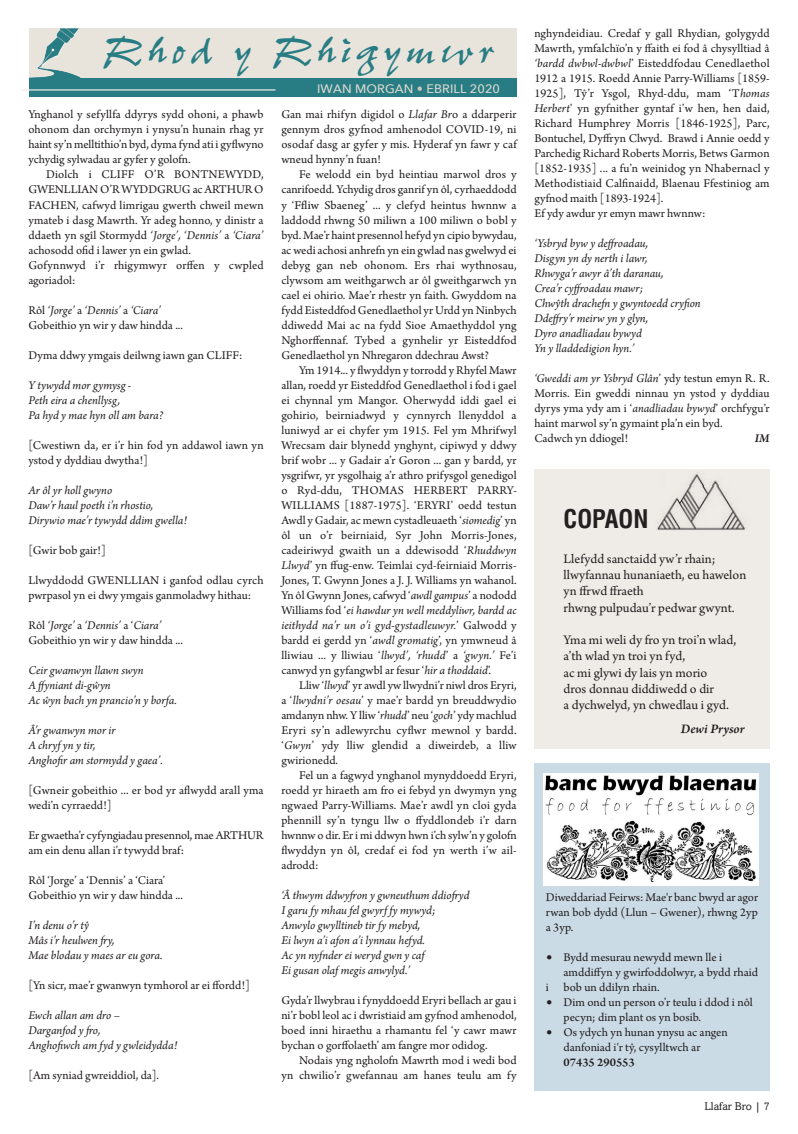
<style>
.page{position:relative;width:798px;height:1134px;background:#fff}
.page>*{position:absolute;margin:0;border:0;box-sizing:border-box;transform-origin:0 0}
.t1{font:45.62px "Pepita";letter-spacing:.08em;color:#287d84;scale:1.1 1}
.t2{font:700 25px "Swiss Cul";color:#231f20}
.t3{font:13.75px/16.2px "Arno Pro";color:#231f20}
.t4{font:italic 600 13.75px "Arno Pro";color:#231f20}
.t5{font:12.5px/15px "Arno Pro";color:#231f20}
.t6{font:italic 12.5px/15px "Arno Pro";letter-spacing:-.005em;color:#231f20}
.t7{font:600 12.5px "Arno Pro";color:#231f20}
.t8{font:italic 600 12.5px "Arno Pro";color:#231f20}
.t9{font:500 12.25px "Avenir Next";letter-spacing:.01em;color:#d9d7cf}
.t10{font:11.25px "Amasis";color:#231f20}
.s1{color:#cac6bb}
.s2{font-style:italic}
.s3{font-family:"Arno Pro Sm Text"}
.s4{font-family:"Lucida Grande"}
</style>
<div class="page">
<div style="left:29px;top:28px;width:487px;height:66px;background:#e8e4dc"></div>
<img style="left:29px;top:28px;width:51px;height:50px">
<div style="left:29px;top:78px;width:487px;height:19px;background:#287d84"></div>
<hr style="left:22px;top:89px;width:253px;height:2px;background:#efebe6">
<div style="left:534px;top:763px;width:235px;height:328px;background:#cbdbe6"></div>
<img style="left:543px;top:774px;width:215px;height:111px">
<div style="left:534px;top:469px;width:235px;height:280px;background:#efebe6"></div>
<img style="left:657px;top:474px;width:88px;height:56px">
<h1 class="t1" style="left:103px;top:20px;width:358px">Rhod y Rhigymwr</h1>
<p class="t9" style="left:317px;top:81px;width:184px">IWAN MORGAN <span class="s1">•</span> EBRILL 2020</p>
<p class="t5" style="left:28px;top:108px;width:237px;text-align:justify">Ynghanol y sefyllfa ddyrys sydd ohoni, a phawb ohonom dan orchymyn i ynysu’n hunain rhag yr haint sy’n melltithio’n byd, dyma fynd ati i gyflwyno ychydig sylwadau ar gyfer y golofn.</p>
<p class="t5" style="left:28px;top:168px;width:237px;text-indent:18px">Diolch i CLIFF O’R BONTNEWYDD, GWENLLIAN O’R WYDDGRUG ac ARTHUR O FACHEN, cafwyd limrigau gwerth chweil mewn ymateb i dasg Mawrth. Yr adeg honno, y dinistr a ddaeth yn sgîl Stormydd <span class="s2">‘Jorge’, ‘Dennis’</span> a <span class="s2">‘Ciara’ </span>achosodd ofid i lawer yn ein gwlad.<br>Gofynnwyd i’r rhigymwyr orffen y cwpled agoriadol:</p>
<p class="t5" style="left:28px;top:303px;width:156px">Rôl <span class="s2">‘Jorge’</span> a <span class="s2">‘Dennis’</span> a <span class="s2">‘Ciara’<br></span>Gobeithio yn wir y daw hindda ...</p>
<p class="t5" style="left:28px;top:348px;width:215px">Dyma ddwy ymgais deilwng iawn gan CLIFF:</p>
<p class="t6" style="left:28px;top:378px;width:136px">y tywydd mor gymysg -<br>Peth eira a chenllysg,<br>Pa hyd y mae hyn oll am bara?</p>
<p class="t5" style="left:28px;top:438px;width:237px">[Cwestiwn da, er i’r hin fod yn addawol iawn yn ystod y dyddiau dwytha!]</p>
<p class="t6" style="left:28px;top:483px;width:160px">ar ôl yr holl gwyno<br>Daw’r haul poeth i’n rhostio,<br>Dirywio mae’r tywydd ddim gwella!</p>
<p class="t5" style="left:28px;top:543px;width:79px">[Gwir bob gair!]</p>
<p class="t5" style="left:28px;top:573px;width:237px">Llwyddodd GWENLLIAN i ganfod odlau cyrch pwrpasol yn ei dwy ymgais ganmoladwy hithau:</p>
<p class="t5" style="left:28px;top:618px;width:156px">Rôl <span class="s2">‘Jorge’</span> a <span class="s2">‘Dennis’</span> a ‘<span class="s2">Ciara’<br></span>Gobeithio yn wir y daw hindda ...</p>
<p class="t6" style="left:28px;top:663px;width:150px">Ceir gwanwyn llawn swyn<br>a ffyniant di-gŵyn<br>ac ŵyn bach yn prancio’n y borfa.</p>
<p class="t6" style="left:28px;top:723px;width:136px">Â’r gwanwyn mor ir<br>a chryfyn ytir,<br>anghofir am stormydd ygaea’.</p>
<p class="t5" style="left:28px;top:783px;width:237px">[Gwneir gobeithio ... er bod yr aflwydd arall yma wedi’n cyrraedd!]</p>
<p class="t5" style="left:28px;top:828px;width:237px">Er gwaetha’r cyfyngiadau presennol, mae ARTHUR am ein denu allan i’r tywydd braf:</p>
<p class="t5" style="left:28px;top:873px;width:156px">Rôl ‘Jorge’ a ‘Dennis’ a ‘Ciara’<br>Gobeithio yn wir y daw hindda ...</p>
<p class="t6" style="left:28px;top:918px;width:135px">i’n denu o’r tŷ<br>Mâs i’r heulwen fry,<br>Mae blodau y maes ar eu gora.</p>
<p class="t5" style="left:28px;top:978px;width:223px">[Yn sicr, mae’r gwanwyn tymhorol ar ei ffordd!]</p>
<p class="t6" style="left:28px;top:1008px;width:150px">ewch allan am dro –<br>Darganfod y fro,<br>anghofiwch am fyd ygwleidydda!</p>
<p class="t5" style="left:28px;top:1068px;width:132px">[Am syniad gwreiddiol, da].</p>
<p class="t5" style="left:281px;top:108px;width:237px;text-align:justify">Gan mai rhifyn digidol o <span class="s2">Llafar Br</span>o a ddarperir gennym dros gyfnod amhenodol COVID-19, ni osodaf dasg ar gyfer y mis. Hyderaf yn fawr y caf wneud hynny’n fuan!</p>
<p class="t5" style="left:281px;top:168px;width:237px;text-align:justify;text-indent:18px">Fe welodd ein byd heintiau marwol dros y canrifoedd. Ychydig dros ganrif yn ôl, cyrhaeddodd y ‘<span class="s3">Ffliw Sbaeneg</span>’ ... y clefyd heintus hwnnw a laddodd rhwng 50 miliwn a 100 miliwn o bobl y byd. Mae’r haint presennol hefyd yn cipio bywydau, ac wedi achosi anhrefn yn ein gwlad nas gwelwyd ei debyg gan neb ohonom. Ers rhai wythnosau, clywsom am weithgarwch ar ôl gweithgarwch yn cael ei ohirio. Mae’r rhestr yn faith. Gwyddom na fydd Eisteddfod Genedlaethol yr Urdd yn Ninbych ddiwedd Mai ac na fydd Sioe Amaethyddol yng Nghorffennaf. Tybed a gynhelir yr Eisteddfod Genedlaethol yn Nhregaron ddechrau Awst?</p>
<p class="t5" style="left:281px;top:363px;width:237px;text-align:justify;text-indent:18px">Ym 1914... y flwyddyn y torrodd y Rhyfel Mawr allan, roedd yr Eisteddfod Genedlaethol i fod i gael ei chynnal ym Mangor. Oherwydd iddi gael ei gohirio, beirniadwyd y cynnyrch llenyddol a luniwyd ar ei chyfer ym 1915. Fel ym Mhrifwyl Wrecsam dair blynedd ynghynt, cipiwyd y ddwy brif wobr ... y Gadair a’r Goron ... gan y bardd, yr ysgrifwr, yr ysgolhaig a’r athro prifysgol genedigol o Ryd-ddu, THOMAS HERBERT PARRY-WILLIAMS [1887-1975]. ‘ERYRI’ oedd testun Awdl y Gadair, ac mewn cystadleuaeth ‘<span class="s2">siomedig</span>’ yn ôl un o’r beirniaid, Syr John Morris-Jones, cadeiriwyd gwaith un a ddewisodd ‘<span class="s2">rhuddwyn Llwyd</span>’ yn ffug-enw. Teimlai cyd-feirniaid Morris-Jones, T. Gwynn Jones a J. J. Williams yn wahanol.<br>Yn ôl Gwynn Jones, cafwyd ‘<span class="s2">awdl gampus</span>’ a nododd Williams fod ‘<span class="s2">ei hawdur yn well meddyliwr, bardd ac ieithydd na’r un o’i gyd-gystadleuwyr.</span>’ Galwodd y bardd ei gerdd yn ‘<span class="s2">awdl gromatig</span>’, yn ymwneud â lliwiau ... y lliwiau ‘<span class="s2">llwyd’, ‘rhudd</span>’ a <span class="s2">‘gwyn.’</span> Fe’i canwyd yn gyfangwbl ar fesur ‘<span class="s2">hir a thoddaid</span>’.</p>
<p class="t5" style="left:281px;top:678px;width:237px;text-align:justify;text-indent:18px">Lliw ‘<span class="s2">llwyd</span>’ yr awdl yw llwydni’r niwl dros Eryri, a ‘<span class="s2">llwydni’r oesau</span>’ y mae’r bardd yn breuddwydio amdanyn nhw. Y lliw ‘<span class="s2">rhudd</span>’ neu ‘<span class="s2">goch</span>’ ydy machlud Eryri sy’n adlewyrchu cyflwr mewnol y bardd. ‘<span class="s2">Gwyn</span>’ ydy lliw glendid a diweirdeb, a lliw gwirionedd.</p>
<p class="t5" style="left:281px;top:768px;width:237px;text-align:justify;text-indent:18px">Fel un a fagwyd ynghanol mynyddoedd Eryri, roedd yr hiraeth am fro ei febyd yn dwymyn yng ngwaed Parry-Williams. Mae’r awdl yn cloi gyda phennill sy’n tyngu llw o ffyddlondeb i’r darn hwnnw o dir. Er i mi ddwyn hwn i’ch sylw’n y golofn flwyddyn yn ôl, credaf ei fod yn werth i’w ail&shy;adrodd:</p>
<p class="t6" style="left:281px;top:888px;width:190px">‘Â thwym ddwyfron ygwneuthum ddiofryd i garu fy mhau fel gwyrffy mywyd; anwylo gwylltineb tir fy mebyd,<br>ei lwyn a’i afon a’i lynnau hefyd.<br>ac yn nyfnder ei weryd gwn ycaf<br>ei gusan olafmegis anwylyd.’</p>
<p class="t5" style="left:281px;top:993px;width:237px;text-align:justify">Gyda’r llwybrau i fynyddoedd Eryri bellach ar gau i ni’r bobl leol ac i dwristiaid am gyfnod amhenodol, boed inni hiraethu a rhamantu fel ‘y cawr mawr bychan o gorffolaeth’ am fangre mor odidog.</p>
<p class="t5" style="left:281px;top:1053px;width:237px;text-align:right">Nodais yng ngholofn Mawrth mod i wedi bod<br>yn chwilio’r gwefannau am hanes teulu am fy</p>
<p class="t5" style="left:534px;top:27px;width:237px">nghyndeidiau. Credaf y gall Rhydian, golygydd Mawrth, ymfalchïo’n y ffaith ei fod â chysylltiad â <span class="s2">‘bardd dwbwl-dwbwl</span>’ Eisteddfodau Cenedlaethol 1912 a 1915. Roedd Annie Parry-Williams [1859- 1925], Tŷ’r Ysgol, Rhyd-ddu, mam ‘T<span class="s2">homas Herbert</span>’ yn gyfnither gyntaf i’w hen, hen daid, Richard Humphrey Morris [1846-1925], Parc, Bontuchel, Dyffryn Clwyd. Brawd i Annie oedd y Parchedig Richard Roberts Morris, Betws Garmon [1852-1935] ... a fu’n weinidog yn Nhabernacl y Methodistiaid Calfinaidd, Blaenau Ffestiniog am gyfnod maith [1893-1924].<br>Ef ydy awdur yr emyn mawr hwnnw:</p>
<p class="t6" style="left:534px;top:237px;width:168px">‘ysbryd byw y deffroadau,<br>Disgyn yn dy nerth i lawr,<br>rhwyga’r awyr â’th daranau,<br>Crea’r cyffroadau mawr;<br>Chwŷth drachefn ygwyntoedd cryfion<br>Ddeffry’r meirw yn yglyn,<br>Dyro anadliadau bywyd<br>yn ylladdedigion hyn.’</p>
<p class="t5" style="left:534px;top:372px;width:237px"><span class="s2">‘Gweddi am yr ysbryd Glân</span>’ ydy testun emyn R. R.<br>Morris. Ein gweddi ninnau yn ystod y dyddiau dyrys yma ydy am i ‘<span class="s2">anadliadau bywyd</span>’ orchfygu’r haint marwol sy’n gymaint pla’n ein byd.<br>Cadwch yn ddiogel!</p>
<p class="t8" style="left:754px;top:434px;width:16px">IM</p>
<h2 class="t2" style="left:563px;top:504px;width:86px">COPAON</h2>
<p class="t3" style="left:563px;top:552px;width:184px">Llefydd sanctaidd yw’r rhain; llwyfannau hunaniaeth, eu hawelon yn ffrwd ffraeth<br>rhwng pulpudau’r pedwar gwynt.</p>
<p class="t3" style="left:563px;top:633px;width:174px">Yma mi weli dy fro yn troi’n wlad, a’th wlad yn troi yn fyd,<br>ac mi glywi dy lais yn morio<br>dros donnau diddiwedd o dir<br>a dychwelyd, yn chwedlau i gyd.</p>
<p class="t4" style="left:680px;top:724px;width:65px">Dewi Prysor</p>
<p class="t5" style="left:545px;top:891px;width:214px;text-align:justify">Diweddariad Feirws: Mae'r banc bwyd ar agor rwan bob dydd (Llun – Gwener), rhwng 2yp a 3yp.</p>
<p class="t5" style="left:545px;top:951px;width:178px"><span class="s4">•</span> Bydd mesurau newydd mewn lle i</p>
<p class="t5" style="left:563px;top:966px;width:196px">amddiffyn y gwirfoddolwyr, a bydd rhaid</p>
<p class="t5" style="left:545px;top:981px;width:115px">i bob un ddilyn rhain.</p>
<p class="t5" style="left:563px;top:996px;width:191px;text-indent:-18px"><span class="s4">•</span> Dim ond un person o’r teulu i ddod i nôl pecyn; dim plant os yn bosib.</p>
<p class="t5" style="left:563px;top:1026px;width:166px;text-indent:-18px"><span class="s4">•</span> Os ydych yn hunan ynysu ac angen danfoniad i'r tŷ, cysylltwch ar</p>
<p class="t7" style="left:563px;top:1058px;width:73px">07435 290553</p>
<p class="t10" style="left:704px;top:1102px;width:67px">Llafar Bro | 7</p>
</div>
